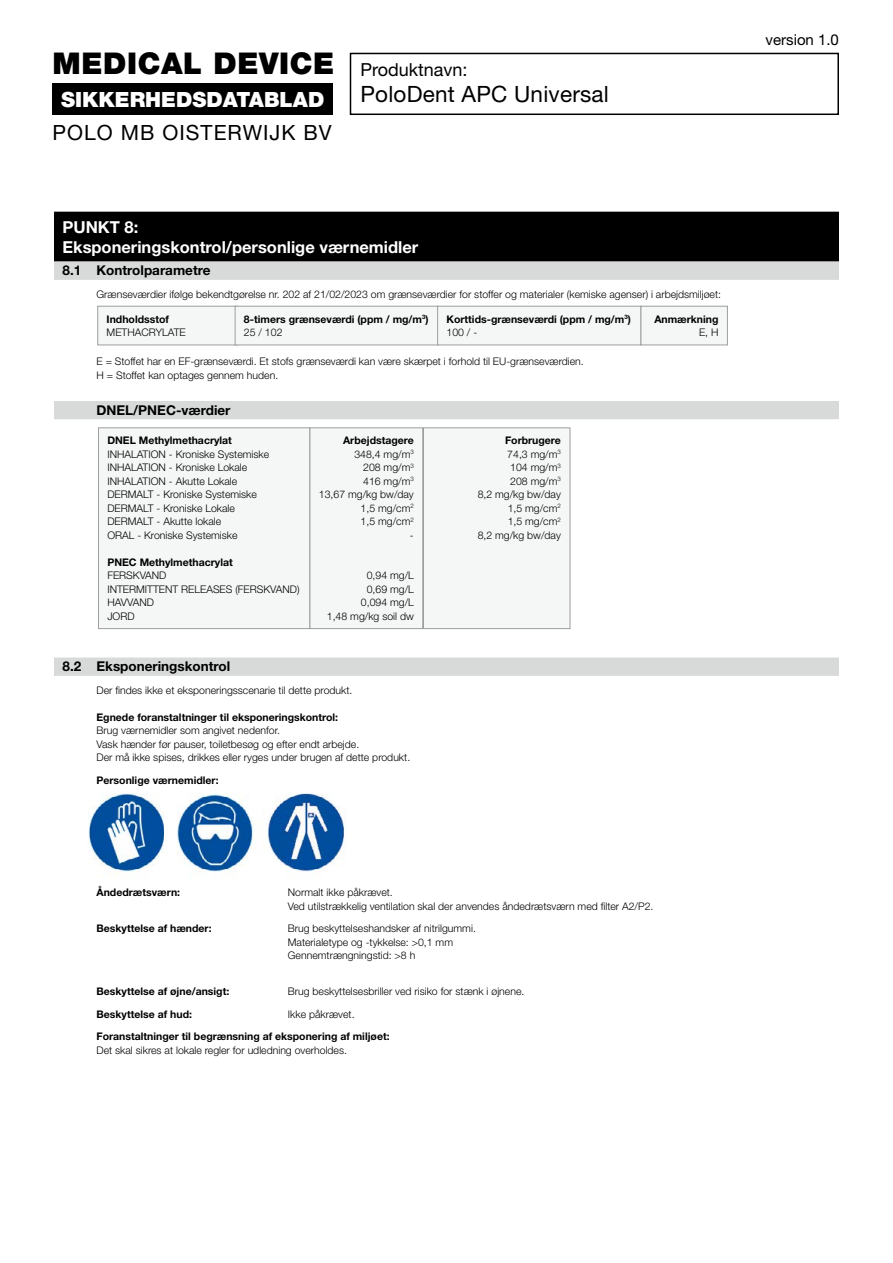
<style>
.page{position:relative;width:893px;height:1263px;background:#fff}
.page>*{position:absolute;margin:0;border:0;box-sizing:border-box;transform-origin:0 0}
.t1{font:900 30px "Helvetica Neue LT Pro";letter-spacing:.02em;color:#000}
.t2{font:22.5px "Helvetica Neue LT Pro";letter-spacing:.01em;color:#000}
.t3{font:900 21px "Helvetica Neue LT Pro";color:#fff}
.t4{font:21px "Helvetica Neue LT Pro";letter-spacing:.05em;color:#000}
.t5{font:18px "Helvetica Neue LT Pro";color:#000}
.t6{font:700 16.5px/19.8px "Helvetica Neue LT Pro";color:#fff}
.t7{font:15px "Helvetica Neue LT Pro";color:#000}
.t8{font:700 13.5px "Helvetica Neue LT Pro";color:#000}
.t9{font:300 10.5px/13.5px "Helvetica Neue LT Pro";color:#000}
.t10{font:700 10.5px/13.5px "Helvetica Neue LT Pro";color:#000}
.s1{font-weight:300}
.s2{font-weight:700}
</style>
<div class="page">
<div style="left:54px;top:212px;width:785px;height:25px;background:#000"></div>
<div style="left:54px;top:231px;width:785px;height:26px;background:#000"></div>
<div style="left:54px;top:253px;width:785px;height:9px;background:#000"></div>
<div style="left:54px;top:261px;width:785px;height:18px;background:#d8dada"></div>
<div style="left:54px;top:275px;width:785px;height:5px;background:#d8dada"></div>
<div style="left:54px;top:401px;width:785px;height:18px;background:#d8dada"></div>
<div style="left:54px;top:657px;width:785px;height:18px;background:#d8dada"></div>
<div style="left:54px;top:671px;width:785px;height:5px;background:#d8dada"></div>
<div style="left:98px;top:306px;width:140px;height:39px;background:#f5f6f6"></div>
<div style="left:97px;top:306px;width:141px;height:39px;border:1px solid #9d9e9e"></div>
<div style="left:235px;top:306px;width:203px;height:39px;background:#f5f6f6"></div>
<div style="left:235px;top:306px;width:204px;height:39px;border:1px solid #9d9e9e"></div>
<div style="left:438px;top:306px;width:203px;height:39px;background:#f5f6f6"></div>
<div style="left:437px;top:306px;width:204px;height:39px;border:1px solid #9d9e9e"></div>
<div style="left:641px;top:306px;width:86px;height:39px;background:#f5f6f6"></div>
<div style="left:641px;top:306px;width:87px;height:39px;border:1px solid #9d9e9e"></div>
<div style="left:423px;top:428px;width:147px;height:201px;background:#f5f6f6"></div>
<div style="left:423px;top:427px;width:147px;height:202px;border:1px solid #9d9e9e"></div>
<div style="left:98px;top:428px;width:212px;height:201px;background:#f5f6f6"></div>
<div style="left:98px;top:427px;width:212px;height:202px;border:1px solid #9d9e9e"></div>
<div style="left:310px;top:428px;width:113px;height:201px;background:#f5f6f6"></div>
<div style="left:310px;top:427px;width:113px;height:202px;border:1px solid #9d9e9e"></div>
<img style="left:89px;top:793px;width:164px;height:83px">
<img style="left:268px;top:793px;width:77px;height:79px">
<div style="left:350px;top:53px;width:489px;height:62px;border:2px solid #000"></div>
<div style="left:52px;top:83px;width:281px;height:32px;background:#000"></div>
<h1 class="t1" style="left:52px;top:45px;width:283px">MEDICAL DEVICE</h1>
<h3 class="t3" style="left:61px;top:87px;width:265px">SIKKERHEDSDATABLAD</h3>
<h3 class="t4" style="left:52px;top:119px;width:281px">POLO MB OISTERWIJK BV</h3>
<h3 class="t5" style="left:360px;top:59px;width:109px">Produktnavn:</h3>
<h2 class="t2" style="left:360px;top:80px;width:250px">PoloDent APC Universal</h2>
<h3 class="t6" style="left:62px;top:217px;width:357px">PUNKT 8:<br>Eksponeringskontrol/personlige værnemidler</h3>
<p class="t8" style="left:63px;top:262px;width:149px">8.1 Kontrolparametre</p>
<p class="t9" style="left:97px;top:287px;width:626px">Grænseværdier ifølge bekendtgørelse nr. 202 af 21/02/2023 om grænseværdier for stoffer og materialer (kemiske agenser) i arbejdsmiljøet:</p>
<p class="t10" style="left:107px;top:312px;width:64px">Indholdsstof</p>
<p class="t9" style="left:107px;top:325px;width:81px">METHACRYLATE</p>
<p class="t10" style="left:244px;top:312px;width:186px">8-timers grænseværdi (ppm / mg/m<sup>3</sup>)<br><span class="s1">25 / 102</span></p>
<p class="t10" style="left:446px;top:312px;width:186px">Korttids-grænseværdi (ppm / mg/m<sup>3</sup>)<br><span class="s1">100 / -</span></p>
<p class="t10" style="left:654px;top:312px;width:66px">Anmærkning</p>
<p class="t9" style="left:699px;top:325px;width:21px">E, H</p>
<p class="t9" style="left:97px;top:354px;width:489px">E = Stoffet har en EF-grænseværdi. Et stofs grænseværdi kan være skærpet i forhold til EU-grænseværdien.<br>H = Stoffet kan optages gennem huden.</p>
<p class="t8" style="left:97px;top:402px;width:136px">DNEL/PNEC-værdier</p>
<p class="t10" style="left:107px;top:433px;width:126px">DNEL Methylmethacrylat</p>
<p class="t9" style="left:107px;top:447px;width:163px">INHALATION - Kroniske Systemiske<br>INHALATION - Kroniske Lokale<br>INHALATION - Akutte Lokale<br>DERMALT - Kroniske Systemiske<br>DERMALT - Kroniske Lokale<br>DERMALT - Akutte lokale<br>ORAL - Kroniske Systemiske</p>
<p class="t10" style="left:107px;top:555px;width:127px">PNEC Methylmethacrylat</p>
<p class="t9" style="left:107px;top:568px;width:194px">FERSKVAND<br>INTERMITTENT RELEASES (FERSKVAND)<br>HAVVAND<br>JORD</p>
<p class="t9" style="left:319px;top:433px;width:96px;text-align:right"><span class="s2">Arbejdstagere<br></span>348,4 mg/m<sup>3<br></sup>208 mg/m<sup>3<br></sup>416 mg/m<sup>3<br></sup>13,67 mg/kg bw/day<br>1,5 mg/cm<sup>2<br></sup>1,5 mg/cm<sup>2<br></sup>-</p>
<p class="t9" style="left:327px;top:568px;width:88px;text-align:right">0,94 mg/L<br>0,69 mg/L<br>0,094 mg/L<br>1,48 mg/kg soil dw</p>
<p class="t8" style="left:63px;top:658px;width:169px">8.2 Eksponeringskontrol</p>
<p class="t9" style="left:97px;top:683px;width:257px">Der findes ikke et eksponeringsscenarie til dette produkt.</p>
<p class="t10" style="left:97px;top:710px;width:243px">Egnede foranstaltninger til eksponeringskontrol:</p>
<p class="t9" style="left:97px;top:723px;width:315px">Brug værnemidler som angivet nedenfor.<br>Vask hænder før pauser, toiletbesøg og efter endt arbejde.<br>Der må ikke spises, drikkes eller ryges under brugen af dette produkt.</p>
<p class="t10" style="left:97px;top:773px;width:124px">Personlige værnemidler:</p>
<p class="t9" style="left:478px;top:433px;width:85px;text-align:right"><span class="s2">Forbrugere<br></span>74,3 mg/m<sup>3<br></sup>104 mg/m<sup>3<br></sup>208 mg/m<sup>3<br></sup>8,2 mg/kg bw/day<br>1,5 mg/cm<sup>2<br></sup>1,5 mg/cm<sup>2<br></sup>8,2 mg/kg bw/day</p>
<p class="t10" style="left:97px;top:885px;width:85px">Åndedrætsværn:</p>
<p class="t9" style="left:288px;top:885px;width:367px">Normalt ikke påkrævet.<br>Ved utilstrækkelig ventilation skal der anvendes åndedrætsværn med filter A2/P2.</p>
<p class="t10" style="left:97px;top:921px;width:117px">Beskyttelse af hænder:</p>
<p class="t9" style="left:288px;top:921px;width:190px">Brug beskyttelseshandsker af nitrilgummi.<br>Materialetype og -tykkelse: &gt;0,1 mm<br>Gennemtrængningstid: &gt;8 h</p>
<p class="t10" style="left:97px;top:984px;width:134px">Beskyttelse af øjne/ansigt:</p>
<p class="t9" style="left:288px;top:984px;width:238px">Brug beskyttelsesbriller ved risiko for stænk i øjnene.</p>
<p class="t10" style="left:97px;top:1007px;width:97px">Beskyttelse af hud:</p>
<p class="t9" style="left:288px;top:1007px;width:68px">Ikke påkrævet.</p>
<p class="t10" style="left:97px;top:1029px;width:295px">Foranstaltninger til begrænsning af eksponering af miljøet:</p>
<p class="t9" style="left:97px;top:1043px;width:252px">Det skal sikres at lokale regler for udledning overholdes.</p>
<h3 class="t7" style="left:766px;top:30px;width:75px">version 1.0</h3>
</div>
